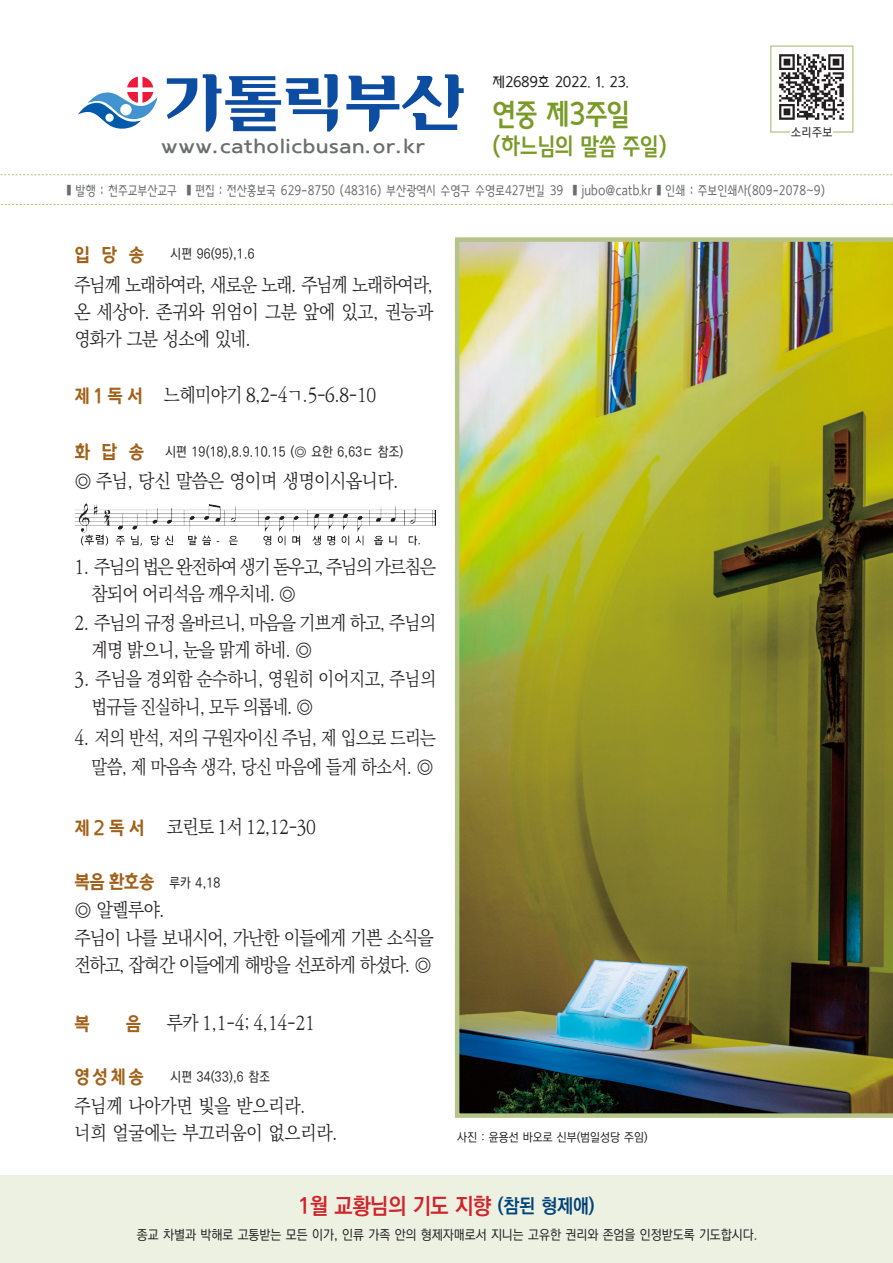
<style>
.page{position:relative;width:893px;height:1263px;background:#fff}
.page>*{position:absolute;margin:0;border:0;box-sizing:border-box;transform-origin:0 0}
.t1{font:30px "KBI Zgo B";letter-spacing:-.03em;color:#799a27;scale:.9 1}
.t2{font:24px "KBI Zgo B";letter-spacing:-.03em;color:#799a27;scale:.9 1}
.t3{font:700 22.5px "Ko Pub Dotum";letter-spacing:-.02em;color:#d1232a;scale:.93 1}
.t4{font:21px "Yi Sun Shin Dotum B";color:#a2611a;scale:.88 1}
.t5{font:19.5px "Yi Sun Shin Dotum B";letter-spacing:.06em;color:#6c6d70;scale:1.06 1}
.t6{font:300 19.2px/27px "Ko Pub Batang";letter-spacing:-.035em;color:#231f20;scale:.9 1}
.t7{font:300 19.2px/27px "Ko Pub Batang";letter-spacing:-.06em;color:#231f20;scale:.9 1}
.t8{font:300 19.2px/28.5px "Ko Pub Batang";letter-spacing:-.015em;color:#231f20;scale:.9 1}
.t9{font:300 19.2px/27px "Ko Pub Batang";letter-spacing:-.07em;color:#231f20;scale:.9 1}
.t10{font:300 19.2px "Ko Pub Batang";letter-spacing:-.01em;color:#231f20;scale:.9 1}
.t11{font:300 19.2px "Ko Pub Batang";letter-spacing:-.035em;color:#231f20}
.t12{font:15px "KBI Zgo R";letter-spacing:-.03em;color:#231f20}
.t13{font:13.5px "KBI Zgo R";color:#6c6d70;scale:.35 1}
.t14{font:500 13.5px "Ko Pub Dotum";color:#231f20;scale:.93 1}
.t15{font:500 13.5px "Ko Pub Dotum";color:#231f20;scale:.9 1}
.t16{font:500 13.5px "Ko Pub Dotum";letter-spacing:.02em;color:#231f20;scale:.9 1}
.t17{font:500 12px "Ko Pub Dotum";color:#231f20;scale:.95 1}
.s1{font-size:19.5px;color:#004279}
</style>
<div class="page">
<img style="left:455px;top:237px;width:438px;height:881px">
<img style="left:75px;top:503px;width:361px;height:43px">
<div style="left:770px;top:45px;width:84px;height:88px;border:2px solid #c1cf9c"></div>
<svg style="left:167px;top:78px;width:30px;height:41px"></svg>
<svg style="left:346px;top:74px;width:118px;height:58px"></svg>
<svg style="left:203px;top:74px;width:135px;height:58px"></svg>
<svg style="left:78px;top:77px;width:80px;height:52px"></svg>
<img style="left:779px;top:54px;width:65px;height:66px">
<div style="left:789px;top:125px;width:45px;height:15px;background:#fff"></div>
<div style="left:0;top:1176px;width:893px;height:87px;background:#edf1e2"></div>
<svg style="left:0;top:174px;width:893px;height:31px"></svg>
<p class="t5" style="left:162px;top:136px;width:250px">www.catholicbusan.or.kr</p>
<p class="t12" style="left:492px;top:70px;width:138px">제2689호 2022. 1. 23.</p>
<p class="t1" style="left:492px;top:91px;width:154px">연중 제3주일</p>
<p class="t2" style="left:492px;top:128px;width:195px">(하느님의 말씀 주일)</p>
<p class="t17" style="left:791px;top:127px;width:45px">소리주보</p>
<p class="t13" style="left:67px;top:180px;width:2168px">▒ 발행 : 천주교부산교구 ▒ 편집 : 전산홍보국 629-8750 (48316) 부산광역시 수영구 수영로427번길 39 ▒ jubo@catb.kr ▒ 인쇄 : 주보인쇄사(809-2078~9)</p>
<p class="t4" style="left:74px;top:244px;width:81px">입 당 송</p>
<p class="t15" style="left:171px;top:247px;width:95px">시편 96(95),1.6</p>
<p class="t6" style="left:74px;top:272px;width:400px;text-align:justify">주님께 노래하여라, 새로운 노래. 주님께 노래하여라, 온 세상아. 존귀와 위엄이 그분 앞에 있고, 권능과 영화가 그분 성소에 있네.</p>
<p class="t4" style="left:74px;top:384px;width:79px">제 1 독 서</p>
<p class="t6" style="left:164px;top:382px;width:238px">느헤미야기 8,2-4ㄱ.5-6.8-10</p>
<p class="t4" style="left:74px;top:441px;width:81px">화 답 송</p>
<p class="t16" style="left:165px;top:445px;width:266px">시편 19(18),8.9.10.15 (◎ 요한 6,63ㄷ 참조)</p>
<p class="t11" style="left:74px;top:471px;width:326px">◎ 주님, 당신 말씀은 영이며 생명이시옵니다.</p>
<p class="t9" style="left:91px;top:554px;width:384px;text-indent:-17px">1. 주님의 법은 완전하여 생기 돋우고, 주님의 가르침은 참되어 어리석음 깨우치네. ◎</p>
<p class="t6" style="left:91px;top:610px;width:384px;text-indent:-17px">2. 주님의 규정 올바르니, 마음을 기쁘게 하고, 주님의 계명 밝으니, 눈을 맑게 하네. ◎</p>
<p class="t8" style="left:91px;top:665px;width:384px;text-indent:-17px">3. 주님을 경외함 순수하니, 영원히 이어지고, 주님의 법규들 진실하니, 모두 의롭네. ◎</p>
<p class="t6" style="left:74px;top:724px;width:403px;line-height:28.5px;text-align:right">4. 저의 반석, 저의 구원자이신 주님, 제 입으로 드리는 말씀, 제 마음속 생각, 당신 마음에 들게 하소서. ◎</p>
<p class="t4" style="left:74px;top:817px;width:81px">제 2 독 서</p>
<p class="t6" style="left:167px;top:814px;width:168px">코린토 1서 12,12-30</p>
<p class="t4" style="left:74px;top:871px;width:93px">복음 환호송</p>
<p class="t15" style="left:169px;top:876px;width:58px">루카 4,18</p>
<p class="t11" style="left:74px;top:901px;width:92px">◎ 알렐루야.</p>
<p class="t7" style="left:74px;top:925px;width:401px">주님이 나를 보내시어, 가난한 이들에게 기쁜 소식을 전하고, 잡혀간 이들에게 해방을 선포하게 하셨다. ◎</p>
<p class="t4" style="left:74px;top:1012px;width:19px">복</p>
<p class="t4" style="left:126px;top:1012px;width:19px">음</p>
<p class="t6" style="left:167px;top:1010px;width:166px">루카 1,1-4; 4,14-21</p>
<p class="t4" style="left:74px;top:1066px;width:81px">영 성 체 송</p>
<p class="t15" style="left:171px;top:1070px;width:112px">시편 34(33),6 참조</p>
<p class="t10" style="left:74px;top:1096px;width:259px">주님께 나아가면 빛을 받으리라.</p>
<p class="t10" style="left:74px;top:1123px;width:294px">너희 얼굴에는 부끄러움이 없으리라.</p>
<p class="t17" style="left:457px;top:1131px;width:202px">사진 : 윤용선 바오로 신부(범일성당 주임)</p>
<p class="t3" style="left:299px;top:1195px;width:320px">1월 교황님의 기도 지향 <span class="s1">(참된 형제애)</span></p>
<p class="t14" style="left:137px;top:1228px;width:669px">종교 차별과 박해로 고통받는 모든 이가, 인류 가족 안의 형제자매로서 지니는 고유한 권리와 존엄을 인정받도록 기도합시다.</p>
</div>
